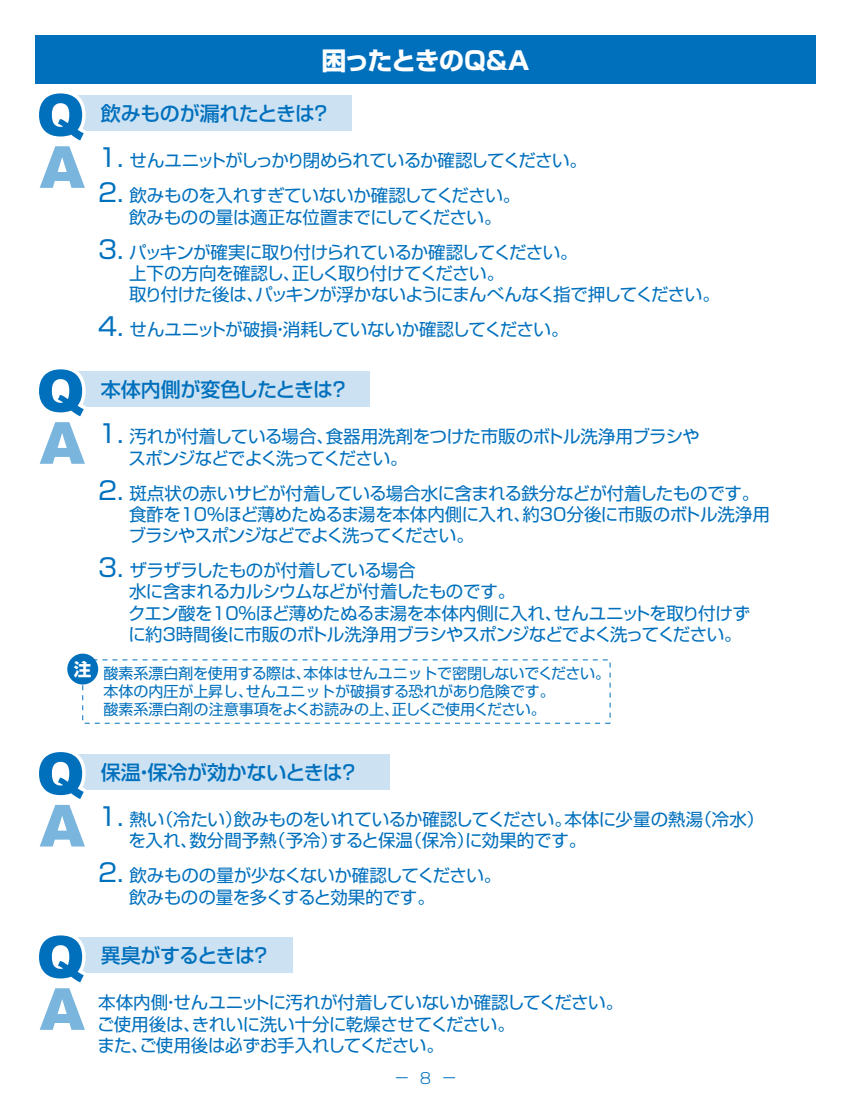
<style>
.page{position:relative;width:851px;height:1099px;background:#fff}
.page>*{position:absolute;margin:0;border:0;box-sizing:border-box;transform-origin:0 0}
.t1{font:900 58px "Arial";color:#7ab5dd}
.t2{font:900 58px "Arial";color:#0070bd}
.t3{font:700 25px "Shin Go Pro";letter-spacing:-.06em;color:#fff}
.t4{font:500 20px "Shin Go Pro";letter-spacing:-.02em;color:#0070bd}
.t5{font:500 20px "Shin Go Pro";letter-spacing:-.045em;color:#0070bd}
.t6{font:17.5px/21.2px "Shin Go Pro";letter-spacing:-.03em;color:#0070bd}
.t7{font:17.5px "Shin Go Pro";letter-spacing:-.05em;color:#0070bd}
.t8{font:700 17.5px "Shin Go Pro";color:#fff}
.t9{font:15px/18px "Shin Go Pro";letter-spacing:-.01em;color:#0070bd}
.t10{font:300 15px "Shin Go Pro";color:#0070bd}
.s1{font-size:25px}
</style>
<div class="page">
<div style="left:35px;top:35px;width:780px;height:49px;background:#0070bd"></div>
<div style="left:67px;top:96px;width:284px;height:35px;background:#cce2f2"></div>
<svg style="left:67px;top:95px;width:26px;height:36px"></svg>
<div style="left:67px;top:372px;width:303px;height:35px;background:#cce2f2"></div>
<svg style="left:67px;top:371px;width:26px;height:36px"></svg>
<div style="left:67px;top:653px;width:31px;height:31px;background:#0070bd;border-radius:50%"></div>
<div style="left:67px;top:754px;width:323px;height:35px;background:#cce2f2"></div>
<svg style="left:67px;top:754px;width:26px;height:36px"></svg>
<div style="left:67px;top:937px;width:225px;height:35px;background:#cce2f2"></div>
<svg style="left:67px;top:937px;width:26px;height:36px"></svg>
<svg style="left:443px;top:1077px;width:12px;height:1px"></svg>
<h2 class="t3" style="left:321px;top:41px;width:209px">困ったときのQ&amp;A</h2>
<h1 class="t2" style="left:36px;top:73px;width:50px">Q</h1>
<p class="t4" style="left:101px;top:97px;width:232px">飲みものが漏れたときは？</p>
<h1 class="t1" style="left:40px;top:125px;width:47px">A</h1>
<p class="t7" style="left:98px;top:146px;width:490px"><span class="s1">1.</span> せんユニットがしっかり閉められているか確認してください。</p>
<p class="t6" style="left:129px;top:183px;width:393px;text-indent:-31px"><span class="s1">2.</span> 飲みものを入れすぎていないか確認してください。飲みものの量は適正な位置までにしてください。</p>
<p class="t6" style="left:129px;top:239px;width:592px;text-indent:-31px"><span class="s1">3.</span> パッキンが確実に取り付けられているか確認してください。<br>上下の方向を確認し、正しく取り付けてください。<br>取り付けた後は、パッキンが浮かないようにまんべんなく指で押してください。</p>
<p class="t6" style="left:98px;top:317px;width:472px"><span class="s1">4.</span> せんユニットが破損・消耗していないか確認してください。</p>
<h1 class="t2" style="left:36px;top:349px;width:50px">Q</h1>
<p class="t4" style="left:101px;top:373px;width:250px">本体内側が変色したときは？</p>
<h1 class="t1" style="left:40px;top:401px;width:47px">A</h1>
<p class="t8" style="left:74px;top:655px;width:19px">注</p>
<p class="t6" style="left:128px;top:424px;width:572px;text-indent:-30px"><span class="s1">1.</span> 汚れが付着している場合、食器用洗剤をつけた市販のボトル洗浄用ブラシやスポンジなどでよく洗ってください。</p>
<p class="t6" style="left:128px;top:480px;width:643px;text-indent:-30px"><span class="s1">2.</span> 斑点状の赤いサビが付着している場合水に含まれる鉄分などが付着したものです。食酢を10%ほど薄めたぬるま湯を本体内側に入れ、約30分後に市販のボトル洗浄用ブラシやスポンジなどでよく洗ってください。</p>
<p class="t6" style="left:128px;top:558px;width:623px;text-indent:-30px"><span class="s1">3.</span> ザラザラしたものが付着している場合<br>水に含まれるカルシウムなどが付着したものです。<br>クエン酸を10%ほど薄めたぬるま湯を本体内側に入れ、せんユニットを取り付けずに約３時間後に市販のボトル洗浄用ブラシやスポンジなどでよく洗ってください。</p>
<p class="t9" style="left:104px;top:662px;width:508px">酸素系漂白剤を使用する際は、本体はせんユニットで密閉しないでください。本体の内圧が上昇し、せんユニットが破損する恐れがあり危険です。<br>酸素系漂白剤の注意事項をよくお読みの上、正しくご使用ください。</p>
<h1 class="t2" style="left:36px;top:731px;width:50px">Q</h1>
<p class="t4" style="left:101px;top:756px;width:259px">保温・保冷が効かないときは？</p>
<h1 class="t1" style="left:40px;top:783px;width:47px">A</h1>
<p class="t6" style="left:128px;top:806px;width:637px;text-indent:-30px"><span class="s1">1.</span> 熱い（冷たい）飲みものをいれているか確認してください。本体に少量の熱湯（冷水）を入れ、数分間予熱（予冷）すると保温（保冷）に効果的です。</p>
<p class="t6" style="left:129px;top:863px;width:374px;text-indent:-31px"><span class="s1">2.</span> 飲みものの量が少なくないか確認してください。飲みものの量を多くすると効果的です。</p>
<h1 class="t2" style="left:36px;top:914px;width:50px">Q</h1>
<p class="t5" style="left:101px;top:939px;width:172px">異臭がするときは？</p>
<h1 class="t1" style="left:40px;top:967px;width:47px">A</h1>
<p class="t6" style="left:97px;top:990px;width:527px">本体内側・せんユニットに汚れが付着していないか確認してください。ご使用後は、きれいに洗い十分に乾燥させてください。</p>
<p class="t6" style="left:98px;top:1032px;width:348px">また、ご使用後は必ずお手入れしてください。</p>
<p class="t10" style="left:420px;top:1066px;width:13px">8</p>
</div>
